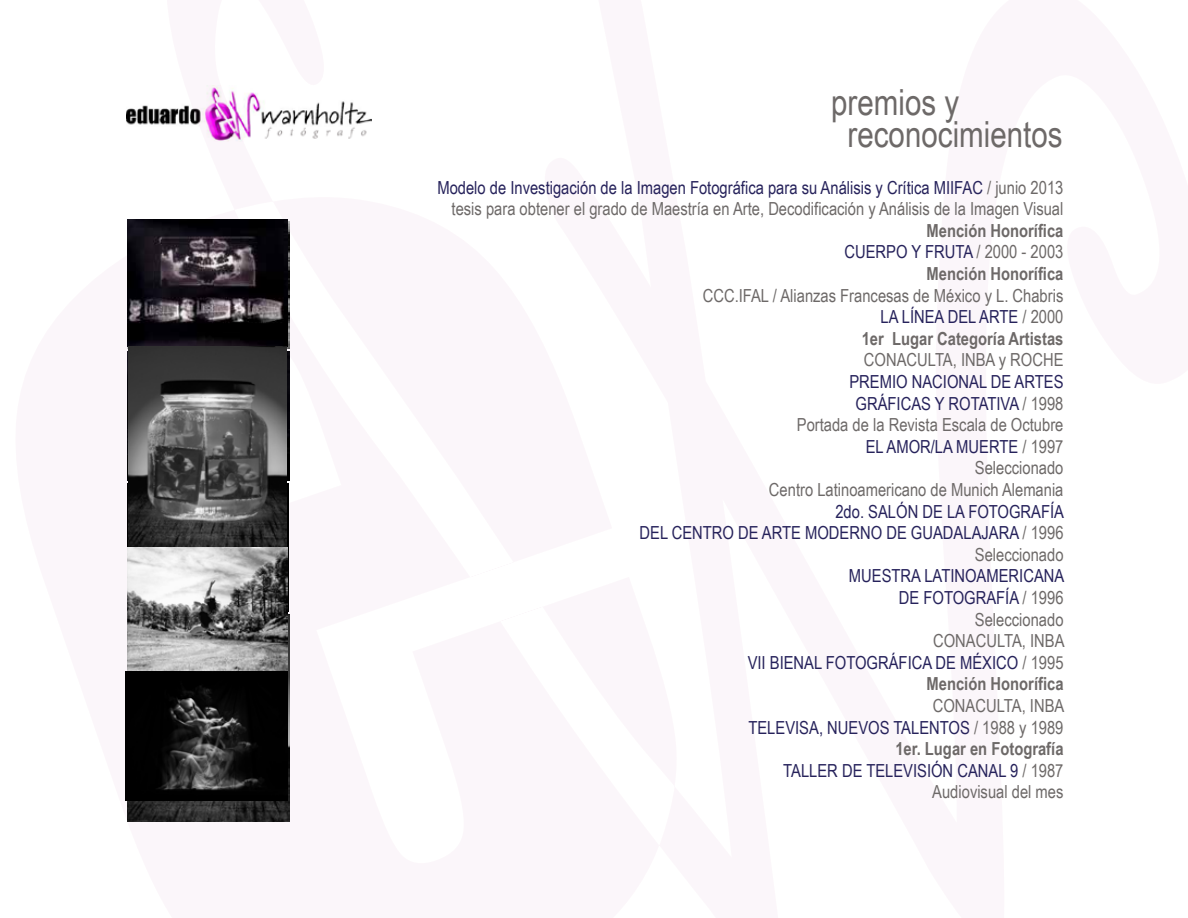
<style>
.page{position:relative;width:1188px;height:918px;background:#fff}
.page>*{position:absolute;margin:0;border:0;box-sizing:border-box;transform-origin:0 0}
.t1{font:36px/32.2px "Arial Narrow";color:#6d6968}
.t2{font:18px/21.6px "Arial Narrow";color:#6d6968;text-align:right}
.t3{font:18px/21.6px "Arial Narrow";color:#26225b;text-align:right}
.t4{font:700 18px/21.6px "Arial Narrow";color:#6d6968;text-align:right}
.s1{color:#26225b}
.s2{font-weight:400;color:#26225b}
.s3{font-weight:400}
.s4{font-weight:700}
.s5{color:#6d6968}
.s6{font-weight:700;color:#6d6968}
</style>
<div class="page">
<svg style="left:125px;top:85px;width:247px;height:716px;fill:#fbf6fa"></svg>
<img style="left:127px;top:352px;width:162px;height:129px">
<img style="left:127px;top:483px;width:162px;height:128px">
<img style="left:127px;top:614px;width:163px;height:208px">
<img style="left:127px;top:220px;width:160px;height:127px">
<img style="left:129px;top:347px;width:157px;height:200px">
<img style="left:127px;top:547px;width:160px;height:124px">
<img style="left:126px;top:671px;width:162px;height:129px">
<h1 class="t1" style="left:848px;top:84px;width:216px;text-indent:-16px">premios y reconocimientos</h1>
<p class="t2" style="left:437px;top:176px;width:628px"><span class="s1">Modelo de Investigación de la Imagen Fotográfica para su Análisis y Crítica MIIFAC</span> / junio 2013 tesis para obtener el grado de Maestría en Arte, Decodificación y Análisis de la Imagen Visual</p>
<p class="t4" style="left:844px;top:219px;width:221px">Mención Honorífica<br><span class="s2">CUERPO Y FRUTA</span> <span class="s3">/ 2000 - 2003<br></span>Mención Honorífica</p>
<p class="t2" style="left:703px;top:284px;width:362px">CCC.IFAL / Alianzas Francesas de México y L. Chabris<br><span class="s1">LA LÍNEA DEL ARTE</span> / 2000<br><span class="s4">1er Lugar Categoría Artistas</span></p>
<p class="t2" style="left:864px;top:349px;width:201px">CONACULTA, INBA y ROCHE</p>
<p class="t2" style="left:769px;top:370px;width:296px"><span class="s1">PREMIO NACIONAL DE ARTES<br>GRÁFICAS Y ROTATIVA</span> / 1998<br>Portada de la Revista Escala de Octubre<br><span class="s1">EL AMOR/LA MUERTE</span> / 1997<br>Seleccionado<br>Centro Latinoamericano de Munich Alemania</p>
<p class="t3" style="left:640px;top:500px;width:426px">2do. SALÓN DE LA FOTOGRAFÍA<br>DEL CENTRO DE ARTE MODERNO DE GUADALAJARA <span class="s5">/ 1996<br>Seleccionado</span></p>
<p class="t3" style="left:748px;top:565px;width:318px">MUESTRA LATINOAMERICANA<br>DE FOTOGRAFÍA <span class="s5">/ 1996<br>Seleccionado<br>CONACULTA, INBA<br></span>VII BIENAL FOTOGRÁFICA DE MÉXICO <span class="s5">/ 1995<br></span><span class="s6">Mención Honorífica</span></p>
<p class="t3" style="left:748px;top:694px;width:317px"><span class="s5">CONACULTA, INBA<br></span>TELEVISA, NUEVOS TALENTOS <span class="s5">/ 1988 y 1989<br></span><span class="s6">1er. Lugar en Fotografía<br></span>TALLER DE TELEVISIÓN CANAL 9 <span class="s5">/ 1987<br>Audiovisual del mes</span></p>
</div>
